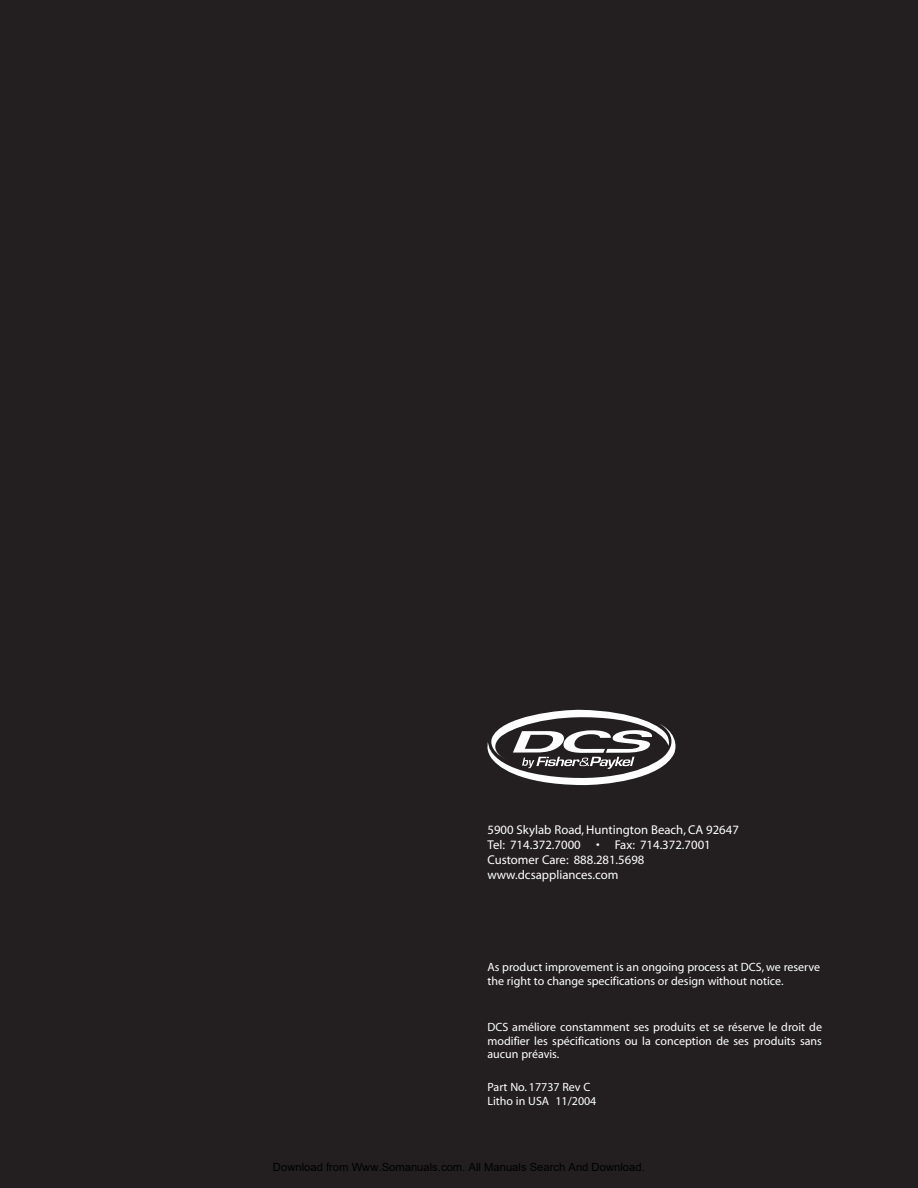
<style>
.page{position:relative;width:918px;height:1188px;background:#231f20}
.page>*{position:absolute;margin:0;border:0;box-sizing:border-box;transform-origin:0 0}
.t1{font:12.75px/15px "Myriad";color:#fff}
.t2{font:12px/13.5px "Myriad";color:#fff}
.t3{font:11.25px "Arial";color:#000}
</style>
<div class="page">
<svg style="left:487px;top:710px;width:188px;height:75px"></svg>
<p class="t1" style="left:488px;top:823px;width:253px">5900 Skylab Road, Huntington Beach, CA 92647<br>Tel: 714.372.7000 • Fax: 714.372.7001<br>Customer Care: 888.281.5698 www.dcsappliances.com</p>
<p class="t2" style="left:488px;top:962px;width:334px">As product improvement is an ongoing process at DCS, we reserve the right to change specifications or design without notice.</p>
<p class="t2" style="left:488px;top:1021px;width:336px;text-align:justify">DCS améliore constamment ses produits et se réserve le droit de modifier les spécifications ou la conception de ses produits sans aucun préavis.</p>
<p class="t2" style="left:488px;top:1081px;width:110px">Part No. 17737 Rev C<br>Litho in USA 11/2004</p>
<p class="t3" style="left:273px;top:1160px;width:373px">Download from Www.Somanuals.com. All Manuals Search And Download.</p>
</div>
